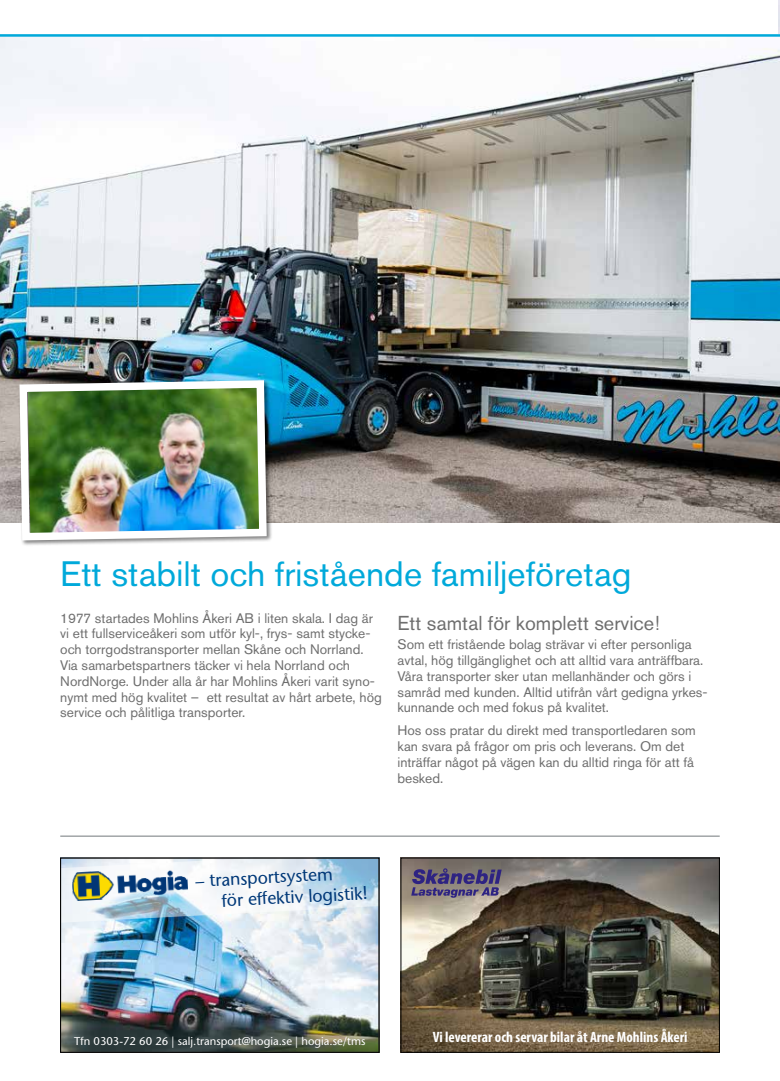
<style>
.page{position:relative;width:780px;height:1081px;background:#fff}
.page>*{position:absolute;margin:0;border:0;box-sizing:border-box;transform-origin:0 0}
.t1{font:35px "Akzidenz Grotesk Pro";color:#00a9da}
.t2{font:20px "Akzidenz Grotesk Pro";color:#6e6e6e}
.t3{font:17.5px/21px "Stone Sans";color:#003878}
.t4{font:700 condensed 15px "Myriad Pro";color:#fff}
.t5{font:13.75px/15.8px "Akzidenz Grotesk Pro";color:#6e6e6e}
.t6{font:11.25px "Stone Sans";color:#fff}
</style>
<div class="page">
<img style="left:778px;top:0;width:2px;height:523px">
<img style="left:62px;top:924px;width:315px;height:126px">
<svg style="left:62px;top:859px;width:315px;height:65px"></svg>
<img style="left:72px;top:866px;width:116px;height:35px">
<div style="left:60px;top:857px;width:319px;height:195px;border:1px solid #000"></div>
<img style="left:402px;top:859px;width:315px;height:191px">
<svg style="left:411px;top:868px;width:90px;height:29px;background:#665c7d"></svg>
<div style="left:400px;top:857px;width:319px;height:195px;border:1px solid #000"></div>
<img style="left:0;top:37px;width:779px;height:486px">
<div style="left:18px;top:379px;width:255px;height:168px;background:#000;opacity:.5"></div>
<img style="left:16px;top:376px;width:254px;height:168px">
<hr style="left:0;top:34px;width:780px;height:3px;background:#00a9da">
<hr style="left:60px;top:836px;width:659px;height:1px;background:#72797c">
<h1 class="t1" style="left:60px;top:550px;width:573px">Ett stabilt och fristående familjeföretag</h1>
<p class="t5" style="left:60px;top:610px;width:323px">1977 startades Mohlins Åkeri AB i liten skala. I dag är vi ett fullserviceåkeri som utför kyl-, frys- samt stycke&shy;och torrgodstransporter mellan Skåne och Norrland.<br>Via samarbetspartners täcker vi hela Norrland och NordNorge. Under alla år har Mohlins Åkeri varit syno&shy;nymt med hög kvalitet – ett resultat av hårt arbete, hög service och pålitliga transporter.</p>
<h2 class="t2" style="left:397px;top:610px;width:264px">Ett samtal för komplett service!</h2>
<p class="t5" style="left:397px;top:636px;width:311px">Som ett fristående bolag strävar vi efter personliga avtal, hög tillgänglighet och att alltid vara anträffbara.<br>Våra transporter sker utan mellanhänder och görs i samråd med kunden. Alltid utifrån vårt gedigna yrkes&shy;kunnande och med fokus på kvalitet.</p>
<p class="t5" style="left:397px;top:722px;width:300px">Hos oss pratar du direkt med transportledaren som kan svara på frågor om pris och leverans. Om det inträffar något på vägen kan du alltid ringa för att få besked.</p>
<p class="t3" style="left:220px;top:869px;width:148px;text-indent:-25px;rotate:-3deg">– transportsystem<br>för effektiv logistik!</p>
<p class="t6" style="left:74px;top:1034px;width:293px">Tfn 0303-72 60 26 | salj.transport@hogia.se | hogia.se/tms</p>
<p class="t4" style="left:432px;top:1027px;width:256px">Vi levererar och servar bilar åt Arne Mohlins Åkeri</p>
</div>
